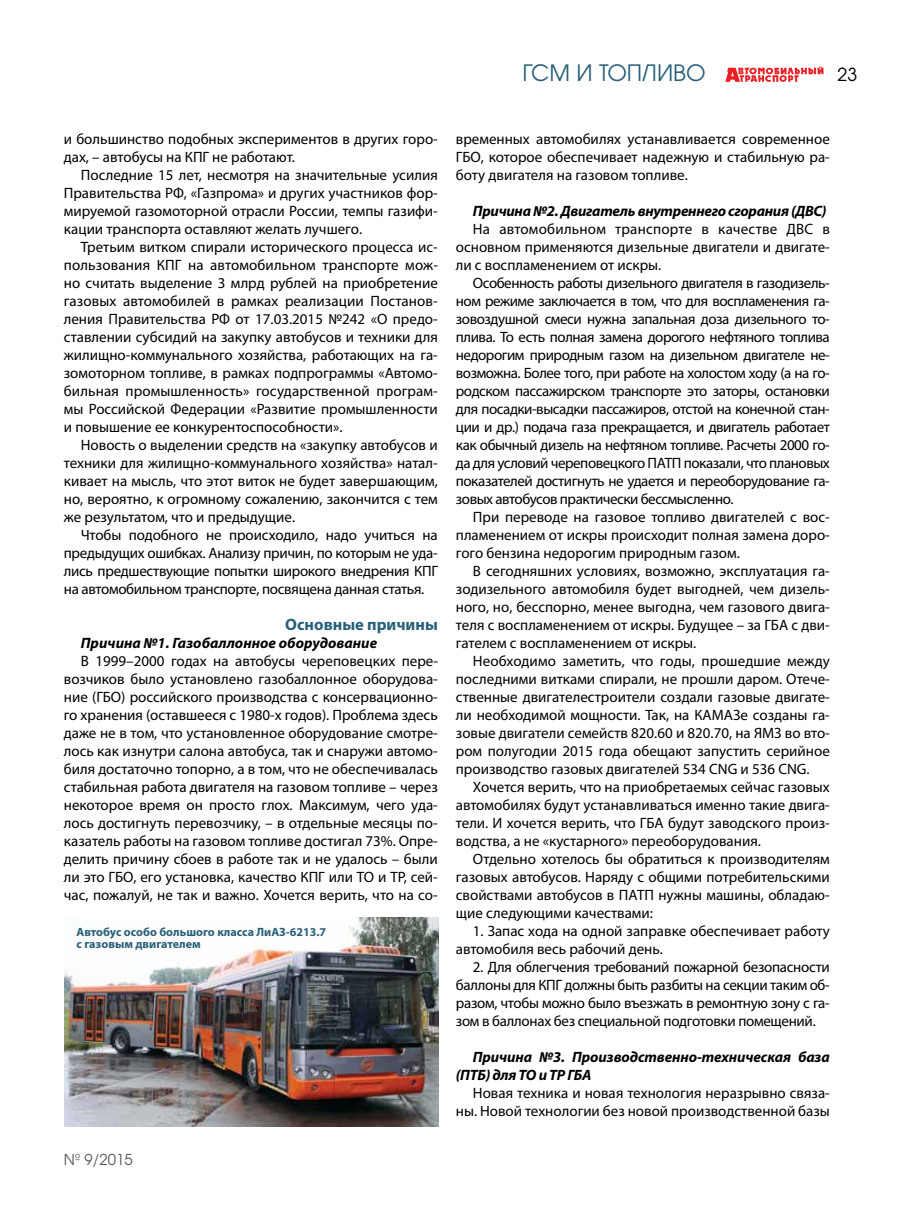
<style>
.page{position:relative;width:915px;height:1212px;background:#fff}
.page>*{position:absolute;margin:0;border:0;box-sizing:border-box;transform-origin:0 0}
.t1{font:22.5px "AG Avalanche C";color:#296079}
.t2{font:18px "AG Avalanche C";color:#000}
.t3{font:700 16.5px "Myriad Pro";color:#296079}
.t4{font:15px/18px "Myriad Pro";color:#000;text-align:justify}
.t5{font:italic 700 15px/18px "Myriad Pro";letter-spacing:-.01em;color:#000}
.t6{font:15px "AG Avalanche C";color:#58595b}
.t7{font:700 12px/12px "Myriad Pro";color:#296079}
</style>
<div class="page">
<svg style="left:725px;top:66px;width:98px;height:16px"></svg>
<img style="left:64px;top:917px;width:374px;height:210px">
<h1 class="t1" style="left:522px;top:59px;width:184px">ГСМ И ТОПЛИВО</h1>
<p class="t2" style="left:837px;top:63px;width:21px">23</p>
<p class="t4" style="left:64px;top:130px;width:375px">и большинство подобных экспериментов в других горо&shy;дах, – автобусы на КПГ не работают.</p>
<p class="t4" style="left:64px;top:166px;width:375px;text-indent:17px">Последние 15 лет, несмотря на значительные усилия Правительства РФ, «Газпрома» и других участников фор&shy;мируемой газомоторной отрасли России, темпы газифи&shy;кации транспорта оставляют желать лучшего.</p>
<p class="t4" style="left:64px;top:238px;width:375px;text-indent:17px">Третьим витком спирали исторического процесса ис&shy;пользования КПГ на автомобильном транспорте мож&shy;но считать выделение 3 млрд рублей на приобретение газовых автомобилей в рамках реализации Постанов&shy;ления Правительства РФ от 17.03.2015 №242 «О предо&shy;ставлении субсидий на закупку автобусов и техники для жилищно-коммунального хозяйства, работающих на га&shy;зомоторном топливе, в рамках подпрограммы «Автомо&shy;бильная промышленность» государственной програм&shy;мы Российской Федерации «Развитие промышленности и повышение ее конкурентоспособности».</p>
<p class="t4" style="left:64px;top:436px;width:375px;text-indent:17px">Новость о выделении средств на «закупку автобусов и техники для жилищно-коммунального хозяйства» натал&shy;кивает на мысль, что этот виток не будет завершающим, но, вероятно, к огромному сожалению, закончится с тем же результатом, что и предыдущие.</p>
<p class="t4" style="left:64px;top:526px;width:375px;text-indent:17px">Чтобы подобного не происходило, надо учиться на предыдущих ошибках. Анализу причин, по которым не уда&shy;лись предшествующие попытки широкого внедрения КПГ на автомобильном транспорте, посвящена данная статья.</p>
<p class="t3" style="left:285px;top:614px;width:154px">Основные причины</p>
<p class="t5" style="left:81px;top:633px;width:298px">Причина №1. Газобаллонное оборудование</p>
<p class="t4" style="left:64px;top:652px;width:375px;text-indent:17px">В 1999–2000 годах на автобусы череповецких пере&shy;возчиков было установлено газобаллонное оборудова&shy;ние (ГБО) российского производства с консервационно&shy;го хранения (оставшееся с 1980-х годов). Проблема здесь даже не в том, что установленное оборудование смотре&shy;лось как изнутри салона автобуса, так и снаружи автомо&shy;биля достаточно топорно, а в том, что не обеспечивалась стабильная работа двигателя на газовом топливе – через некоторое время он просто глох. Максимум, чего уда&shy;лось достигнуть перевозчику, – в отдельные месяцы по&shy;казатель работы на газовом топливе достигал 73%. Опре&shy;делить причину сбоев в работе так и не удалось – были ли это ГБО, его установка, качество КПГ или ТО и ТР, сей&shy;час, пожалуй, не так и важно. Хочется верить, что на со-</p>
<p class="t7" style="left:77px;top:925px;width:251px">Автобус особо большого класса ЛиАЗ-6213.7 с газовым двигателем</p>
<p class="t6" style="left:64px;top:1150px;width:70px">№ 9/2015</p>
<p class="t4" style="left:455px;top:130px;width:375px">временных автомобилях устанавливается современное ГБО, которое обеспечивает надежную и стабильную ра&shy;боту двигателя на газовом топливе.</p>
<p class="t5" style="left:472px;top:201px;width:355px">Причина №2. Двигатель внутреннего сгорания (ДВС)</p>
<p class="t4" style="left:455px;top:220px;width:375px;text-indent:17px">На автомобильном транспорте в качестве ДВС в основном применяются дизельные двигатели и двигате&shy;ли с воспламенением от искры.</p>
<p class="t4" style="left:455px;top:274px;width:375px;text-indent:17px">Особенность работы дизельного двигателя в газодизель&shy;ном режиме заключается в том, что для воспламенения га&shy;зовоздушной смеси нужна запальная доза дизельного то&shy;плива. То есть полная замена дорогого нефтяного топлива недорогим природным газом на дизельном двигателе не&shy;возможна. Более того, при работе на холостом ходу (а на го&shy;родском пассажирском транспорте это заторы, остановки для посадки-высадки пассажиров, отстой на конечной стан&shy;ции и др.) подача газа прекращается, и двигатель работает как обычный дизель на нефтяном топливе. Расчеты 2000 го&shy;да для условий череповецкого ПАТП показали, что плановых показателей достигнуть не удается и переоборудование га&shy;зовых автобусов практически бессмысленно.</p>
<p class="t4" style="left:455px;top:508px;width:375px;text-indent:17px">При переводе на газовое топливо двигателей с вос&shy;пламенением от искры происходит полная замена доро&shy;гого бензина недорогим природным газом.</p>
<p class="t4" style="left:455px;top:562px;width:375px;text-indent:17px">В сегодняшних условиях, возможно, эксплуатация га&shy;зодизельного автомобиля будет выгодней, чем дизель&shy;ного, но, бесспорно, менее выгодна, чем газового двига&shy;теля с воспламенением от искры. Будущее – за ГБА с дви&shy;гателем с воспламенением от искры.</p>
<p class="t4" style="left:455px;top:652px;width:375px;text-indent:17px">Необходимо заметить, что годы, прошедшие между последними витками спирали, не прошли даром. Отече&shy;ственные двигателестроители создали газовые двигате&shy;ли необходимой мощности. Так, на КАМАЗе созданы га&shy;зовые двигатели семейств 820.60 и 820.70, на ЯМЗ во вто&shy;ром полугодии 2015 года обещают запустить серийное производство газовых двигателей 534 CNG и 536 CNG.</p>
<p class="t4" style="left:455px;top:778px;width:375px;text-indent:17px">Хочется верить, что на приобретаемых сейчас газовых автомобилях будут устанавливаться именно такие двига&shy;тели. И хочется верить, что ГБА будут заводского произ&shy;водства, а не «кустарного» переоборудования.</p>
<p class="t4" style="left:455px;top:850px;width:375px;text-indent:17px">Отдельно хотелось бы обратиться к производителям газовых автобусов. Наряду с общими потребительскими свойствами автобусов в ПАТП нужны машины, обладаю&shy;щие следующими качествами:</p>
<p class="t4" style="left:455px;top:922px;width:375px;text-indent:17px">1. Запас хода на одной заправке обеспечивает работу автомобиля весь рабочий день.</p>
<p class="t4" style="left:455px;top:958px;width:375px;text-indent:17px">2. Для облегчения требований пожарной безопасности баллоны для КПГ должны быть разбиты на секции таким об&shy;разом, чтобы можно было въезжать в ремонтную зону с га&shy;зом в баллонах без специальной подготовки помещений.</p>
<p class="t5" style="left:455px;top:1047px;width:375px;text-indent:17px">Причина №3. Производственно-техническая база (ПТБ) для ТО и ТР ГБА</p>
<p class="t4" style="left:455px;top:1084px;width:375px;text-align:right">Новая техника и новая технология неразрывно связа&shy;ны. Новой технологии без новой производственной базы</p>
</div>
